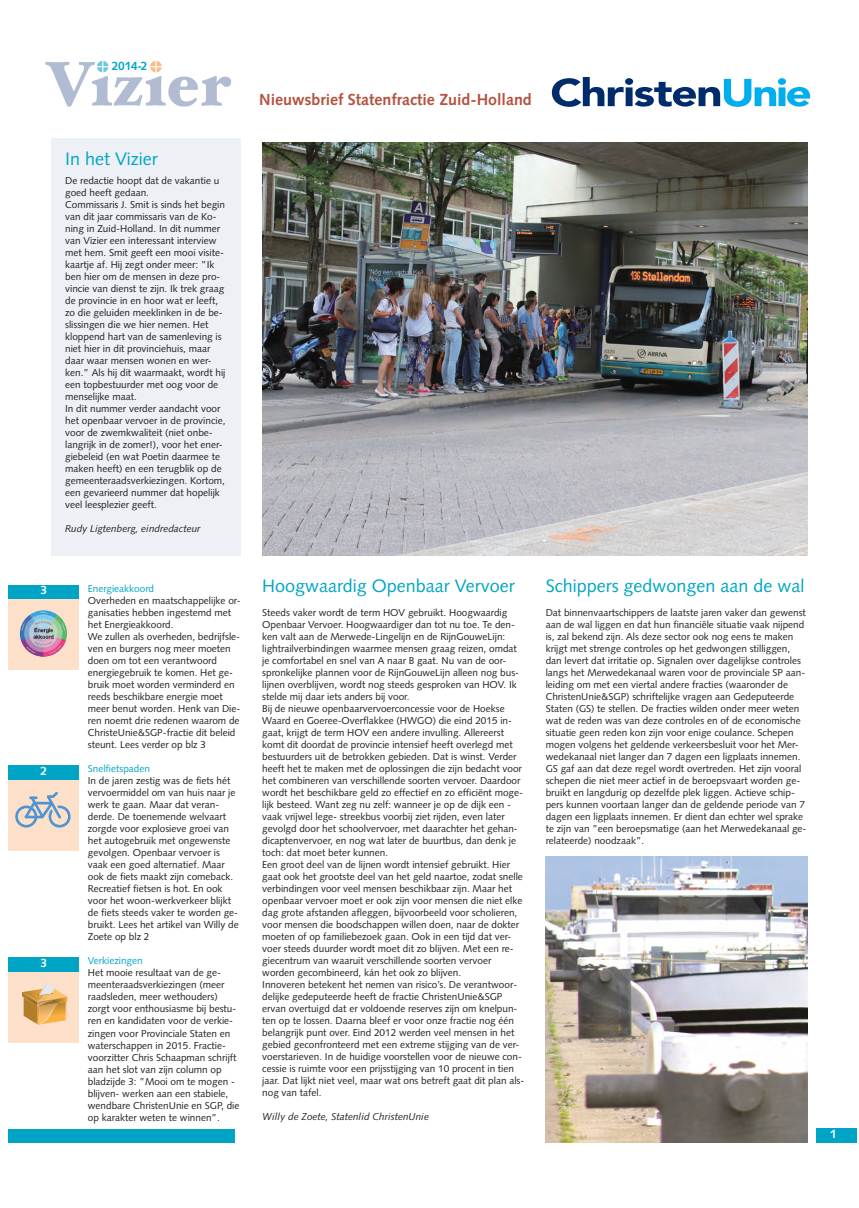
<style>
.page{position:relative;width:859px;height:1208px;background:#fff}
.page>*{position:absolute;margin:0;border:0;box-sizing:border-box;transform-origin:0 0}
.t1{font:18px "Syntax";color:#00a5c6}
.t2{font:700 16px "Syntax";color:#b45240}
.t3{font:700 12px "Syntax";color:#00a5c6}
.t4{font:700 12px "Syntax";color:#fff}
.t5{font:10px/12px "Syntax";color:#231f20}
.t6{font:italic 10px "Syntax";color:#231f20}
.t7{font:10px "Syntax";color:#00a5c6}
</style>
<div class="page">
<div style="left:51px;top:138px;width:190px;height:417px;background:#edf0f5"></div>
<img style="left:263px;top:142px;width:545px;height:413px">
<img style="left:45px;top:60px;width:186px;height:47px">
<svg style="left:552px;top:77px;width:258px;height:30px"></svg>
<div style="left:816px;top:1128px;width:34px;height:14px;background:#00a5c6"></div>
<div style="left:9px;top:585px;width:70px;height:14px;background:#00a5c6"></div>
<div style="left:9px;top:957px;width:70px;height:14px;background:#00a5c6"></div>
<div style="left:9px;top:1128px;width:226px;height:14px;background:#00a5c6"></div>
<div style="left:9px;top:599px;width:70px;height:71px;background:#fde0c9"></div>
<div style="left:9px;top:780px;width:70px;height:70px;background:#fde0c9"></div>
<svg style="left:15px;top:792px;width:56px;height:35px"></svg>
<div style="left:9px;top:765px;width:70px;height:15px;background:#00a5c6"></div>
<img style="left:20px;top:610px;width:47px;height:47px;border-radius:50%">
<div style="left:9px;top:971px;width:70px;height:71px;background:#fde0c9"></div>
<svg style="left:22px;top:983px;width:45px;height:42px"></svg>
<img style="left:546px;top:857px;width:262px;height:285px">
<div style="left:843px;top:1128px;width:14px;height:14px;background:#00a5c6"></div>
<p class="t3" style="left:112px;top:61px;width:37px">2014-2</p>
<h1 class="t1" style="left:65px;top:152px;width:94px">In het Vizier</h1>
<p class="t5" style="left:65px;top:175px;width:162px">De redactie hoopt dat de vakantie u goed heeft gedaan.<br>Commissaris J. Smit is sinds het begin van dit jaar commissaris van de Ko&shy;ning in Zuid-Holland. In dit nummer van Vizier een interessant interview met hem. Smit geeft een mooi visite&shy;kaartje af. Hij zegt onder meer: ”Ik ben hier om de mensen in deze pro&shy;vincie van dienst te zijn. Ik trek graag de provincie in en hoor wat er leeft, zo die geluiden meeklinken in de be&shy;slissingen die we hier nemen. Het kloppend hart van de samenleving is niet hier in dit provinciehuis, maar daar waar mensen wonen en wer&shy;ken.” Als hij dit waarmaakt, wordt hij een topbestuurder met oog voor de menselijke maat.<br>In dit nummer verder aandacht voor het openbaar vervoer in de provincie, voor de zwemkwaliteit (niet onbe&shy;langrijk in de zomer!), voor het ener&shy;giebeleid (en wat Poetin daarmee te maken heeft) en een terugblik op de gemeenteraadsverkiezingen. Kortom, een gevarieerd nummer dat hopelijk veel leesplezier geeft.</p>
<p class="t6" style="left:65px;top:525px;width:137px">Rudy Ligtenberg, eindredacteur</p>
<p class="t4" style="left:41px;top:585px;width:8px">3</p>
<p class="t4" style="left:41px;top:765px;width:8px">2</p>
<p class="t4" style="left:41px;top:957px;width:8px">3</p>
<p class="t7" style="left:88px;top:585px;width:68px">Energieakkoord</p>
<p class="t5" style="left:88px;top:595px;width:154px">Overheden en maatschappelijke or&shy;ganisaties hebben ingestemd met het Energieakkoord.<br>We zullen als overheden, bedrijfsle&shy;ven en burgers nog meer moeten doen om tot een verantwoord energiegebruik te komen. Het ge&shy;bruik moet worden verminderd en reeds beschikbare energie moet meer benut worden. Henk van Die&shy;ren noemt drie redenen waarom de<br>ChristeUnie&amp;SGP-fractie dit beleid steunt. Lees verder op blz 3</p>
<p class="t7" style="left:88px;top:765px;width:64px">Snelfietspaden</p>
<p class="t5" style="left:88px;top:775px;width:152px">In de jaren zestig was de fiets hét vervoermiddel om van huis naar je werk te gaan. Maar dat veran&shy;derde. De toenemende welvaart zorgde voor explosieve groei van het autogebruik met ongewenste gevolgen. Openbaar vervoer is vaak een goed alternatief. Maar ook de fiets maakt zijn comeback.<br>Recreatief fietsen is hot. En ook voor het woon-werkverkeer blijkt de fiets steeds vaker te worden ge&shy;bruikt. Lees het artikel van Willy de<br>Zoete op blz 2</p>
<p class="t7" style="left:88px;top:957px;width:56px">Verkiezingen</p>
<p class="t5" style="left:88px;top:967px;width:153px">Het mooie resultaat van de ge&shy;meenteraadsverkiezingen (meer raadsleden, meer wethouders) zorgt voor enthousiasme bij bestu&shy;ren en kandidaten voor de verkie&shy;zingen voor Provinciale Staten en waterschappen in 2015. Fractie&shy;voorzitter Chris Schaapman schrijft aan het slot van zijn column op bladzijde 3: ”Mooi om te mogen - blijven- werken aan een stabiele, wendbare ChristenUnie en SGP, die op karakter weten te winnen”.</p>
<h2 class="t2" style="left:259px;top:93px;width:274px">Nieuwsbrief Statenfractie Zuid-Holland</h2>
<h1 class="t1" style="left:262px;top:579px;width:254px">Hoogwaardig Openbaar Vervoer</h1>
<p class="t5" style="left:262px;top:607px;width:264px">Steeds vaker wordt de term HOV gebruikt. Hoogwaardig Openbaar Vervoer. Hoogwaardiger dan tot nu toe. Te den&shy;ken valt aan de Merwede-Lingelijn en de RijnGouweLijn: lightrailverbindingen waarmee mensen graag reizen, omdat je comfortabel en snel van A naar B gaat. Nu van de oor&shy;spronkelijke plannen voor de RijnGouweLijn alleen nog bus&shy;lijnen overblijven, wordt nog steeds gesproken van HOV. Ik stelde mij daar iets anders bij voor.<br>Bij de nieuwe openbaarvervoerconcessie voor de Hoekse Waard en Goeree-Overflakkee (HWGO) die eind 2015 in&shy;gaat, krijgt de term HOV een andere invulling. Allereerst komt dit doordat de provincie intensief heeft overlegd met bestuurders uit de betrokken gebieden. Dat is winst. Verder heeft het te maken met de oplossingen die zijn bedacht voor het combineren van verschillende soorten vervoer. Daardoor wordt het beschikbare geld zo effectief en zo efficiënt moge&shy;lijk besteed. Want zeg nu zelf: wanneer je op de dijk een - vaak vrijwel lege- streekbus voorbij ziet rijden, even later gevolgd door het schoolvervoer, met daarachter het gehan&shy;dicaptenvervoer, en nog wat later de buurtbus, dan denk je toch: dat moet beter kunnen.<br>Een groot deel van de lijnen wordt intensief gebruikt. Hier gaat ook het grootste deel van het geld naartoe, zodat snelle verbindingen voor veel mensen beschikbaar zijn. Maar het openbaar vervoer moet er ook zijn voor mensen die niet elke dag grote afstanden afleggen, bijvoorbeeld voor scholieren, voor mensen die boodschappen willen doen, naar de dokter moeten of op familiebezoek gaan. Ook in een tijd dat ver&shy;voer steeds duurder wordt moet dit zo blijven. Met een re&shy;giecentrum van waaruit verschillende soorten vervoer worden gecombineerd, kán het ook zo blijven.<br>Innoveren betekent het nemen van risico’s. De verantwoor&shy;delijke gedeputeerde heeft de fractie ChristenUnie&amp;SGP ervan overtuigd dat er voldoende reserves zijn om knelpun&shy;ten op te lossen. Daarna bleef er voor onze fractie nog één belangrijk punt over. Eind 2012 werden veel mensen in het gebied geconfronteerd met een extreme stijging van de ver&shy;voerstarieven. In de huidige voorstellen voor de nieuwe con&shy;cessie is ruimte voor een prijsstijging van 10 procent in tien jaar. Dat lijkt niet veel, maar wat ons betreft gaat dit plan als&shy;nog van tafel.</p>
<p class="t6" style="left:262px;top:1113px;width:168px">Willy de Zoete, Statenlid ChristenUnie</p>
<h1 class="t1" style="left:546px;top:579px;width:260px">Schippers gedwongen aan de wal</h1>
<p class="t5" style="left:546px;top:607px;width:262px">Dat binnenvaartschippers de laatste jaren vaker dan gewenst aan de wal liggen en dat hun financiële situatie vaak nijpend is, zal bekend zijn. Als deze sector ook nog eens te maken krijgt met strenge controles op het gedwongen stilliggen, dan levert dat irritatie op. Signalen over dagelijkse controles langs het Merwedekanaal waren voor de provinciale SP aan&shy;leiding om met een viertal andere fracties (waaronder de ChristenUnie&amp;SGP) schriftelijke vragen aan Gedeputeerde Staten (GS) te stellen. De fracties wilden onder meer weten wat de reden was van deze controles en of de economische situatie geen reden kon zijn voor enige coulance. Schepen mogen volgens het geldende verkeersbesluit voor het Mer&shy;wedekanaal niet langer dan 7 dagen een ligplaats innemen.<br>GS gaf aan dat deze regel wordt overtreden. Het zijn vooral schepen die niet meer actief in de beroepsvaart worden ge&shy;bruikt en langdurig op dezelfde plek liggen. Actieve schip&shy;pers kunnen voortaan langer dan de geldende periode van 7 dagen een ligplaats innemen. Er dient dan echter wel sprake te zijn van ”een beroepsmatige (aan het Merwedekanaal ge&shy;relateerde) noodzaak”.</p>
<p class="t4" style="left:830px;top:1128px;width:8px">1</p>
</div>
